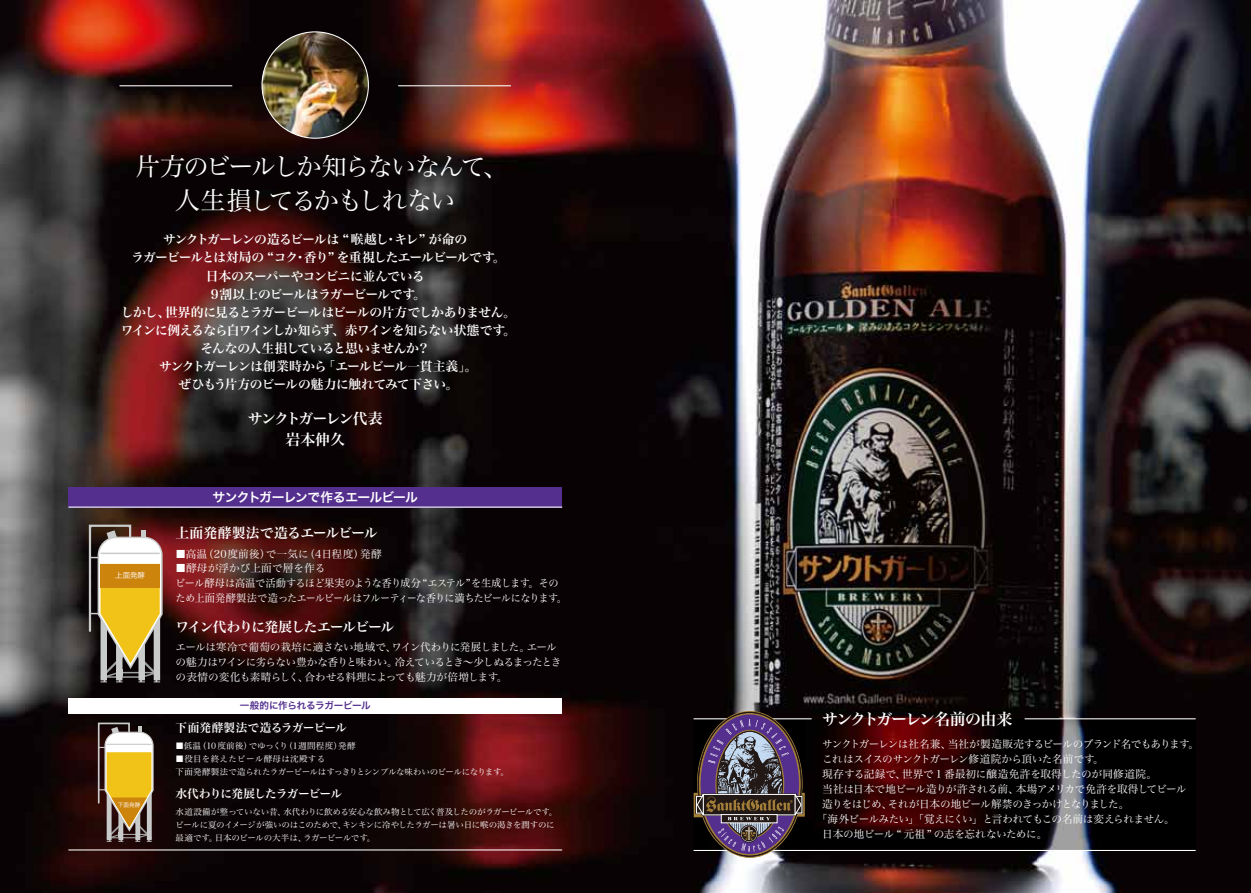
<style>
.page{position:relative;width:1251px;height:893px;background:#fff}
.page>*{position:absolute;margin:0;border:0;box-sizing:border-box;transform-origin:0 0}
.t1{font:25.5px/34px "Hira Min Pro N W3";letter-spacing:-.095em;color:#fff;text-align:center}
.t2{font:15.9px "Hira Min Pro N W6";letter-spacing:-.09em;color:#fff}
.t3{font:14.85px/21.3px "Hira Min Pro N W6";letter-spacing:-.085em;color:#fff;text-align:center}
.t4{font:13.8px "Hira Min Pro N W6";letter-spacing:-.085em;color:#fff}
.t5{font:13.8px "Hira Min Pro N W6";letter-spacing:-.02em;color:#fff}
.t6{font:12.75px/18.1px "Hira Min Pro N W6";letter-spacing:-.06em;color:#fff;text-align:center}
.t7{font:12.75px "Hira Kaku Pro N W6";letter-spacing:-.05em;color:#fff}
.t8{font:11.7px "Hira Min Pro N W6";letter-spacing:-.02em;color:#fff}
.t9{font:11.7px "Hira Min Pro N W6";letter-spacing:-.06em;color:#fff}
.t10{font:10.65px/14.9px "Hira Min Pro N W3";letter-spacing:-.045em;color:#fff}
.t11{font:10.65px "Hira Min Pro N W3";letter-spacing:-.065em;color:#fff}
.t12{font:10.65px "Hira Min Pro N W3";color:#fff}
.t13{font:10.65px "Hira Min Pro N W3";letter-spacing:-.07em;color:#fff}
.t14{font:10.65px "Hira Min Pro N W3";letter-spacing:.025em;color:#fff}
.t15{font:9.6px "Hira Kaku Pro N W6";letter-spacing:-.025em;color:#542f8e}
.t16{font:8.55px/12.8px "Hira Min Pro N W3";letter-spacing:-.025em;color:#fff}
.t17{font:8.55px "Hira Min Pro N W3";letter-spacing:.035em;color:#fff}
.t18{font:7.5px "Hira Kaku Pro N W3";color:#fff}
.t19{font:5.55px "Hira Kaku Pro N W3";color:#fff}
</style>
<div class="page">
<img style="left:0;top:0;width:1250px;height:893px">
<img style="left:804px;top:719px;width:391px;height:131px">
<hr style="left:693px;top:718px;width:118px;height:1px;background:#fff">
<hr style="left:693px;top:850px;width:502px;height:1px;background:#fff">
<hr style="left:1024px;top:718px;width:171px;height:1px;background:#fff">
<svg style="left:693px;top:711px;width:111px;height:147px;background:#514356"></svg>
<img style="left:262px;top:32px;width:106px;height:106px;border-radius:53px">
<hr style="left:119px;top:85px;width:113px;height:1px;background:#fff">
<hr style="left:398px;top:85px;width:113px;height:1px;background:#fff">
<svg style="left:89px;top:525px;width:74px;height:157px;background:#a5925f"></svg>
<hr style="left:100px;top:553px;width:60px;height:1px;background:#c9caca">
<div style="left:100px;top:564px;width:60px;height:23px;background:#cd840d"></div>
<svg style="left:98px;top:723px;width:56px;height:119px;background:#ac9254"></svg>
<hr style="left:107px;top:744px;width:44px;height:1px;background:#c9caca">
<div style="left:68px;top:487px;width:494px;height:20px;background:#542f8e"></div>
<hr style="left:68px;top:507px;width:494px;height:1px;background:#fff">
<hr style="left:68px;top:849px;width:494px;height:1px;background:#fff">
<div style="left:68px;top:698px;width:494px;height:15px;background:#fff"></div>
<h1 class="t1" style="left:135px;top:147px;width:374px">片方のビールしか知らないなんて、人生損してるかもしれない</h1>
<p class="t6" style="left:121px;top:230px;width:397px">サンクトガーレンの造るビールは “ 喉越し・キレ” が命の<br>ラガービールとは対局の “コク・香り” を重視したエールビールです。<br>日本のスーパーやコンビニに並んでいる<br>9割以上のビールはラガービールです。<br>しかし、世界的に見るとラガービールはビールの片方でしかありません。ワインに例えるなら白ワインしか知らず、赤ワインを知らない状態です。そんなの人生損していると思いませんか？<br>サンクトガーレンは創業時から「エールビール一貫主義」。<br>ぜひもう片方のビールの魅力に触れてみて下さい。</p>
<h3 class="t3" style="left:248px;top:406px;width:136px">サンクトガーレン代表岩本伸久</h3>
<p class="t7" style="left:212px;top:485px;width:207px">サンクトガーレンで作るエールビール</p>
<p class="t18" style="left:115px;top:569px;width:31px">上面発酵</p>
<p class="t19" style="left:118px;top:800px;width:24px">下面発酵</p>
<p class="t5" style="left:176px;top:521px;width:203px">上面発酵製法で造るエールビール</p>
<p class="t14" style="left:176px;top:544px;width:208px">■高温（20度前後）で一気に（4日程度）発酵</p>
<p class="t10" style="left:176px;top:560px;width:393px">■酵母が浮かび上面で層を作る<br>ビール酵母は高温で活動するほど果実のような香り成分 “エステル”を生成します。そのため上面発酵製法で造ったエールビールはフルーティーな香りに満ちたビールになります。</p>
<p class="t4" style="left:176px;top:614px;width:220px">ワイン代わりに発展したエールビール</p>
<p class="t10" style="left:176px;top:639px;width:387px">エールは寒冷で葡萄の栽培に適さない地域で、ワイン代わりに発展しました。エールの魅力はワインに劣らない豊かな香りと味わい。冷えているとき～少しぬるまったときの表情の変化も素晴らしく、合わせる料理によっても魅力が倍増します。</p>
<p class="t15" style="left:240px;top:696px;width:132px">一般的に作られるラガービール</p>
<p class="t17" style="left:176px;top:739px;width:181px">■低温（10度前後）でゆっくり（1週間程度）発酵</p>
<p class="t16" style="left:176px;top:752px;width:335px">■役目を終えたビール酵母は沈殿する<br>下面発酵製法で造られたラガービールはすっきりとシンプルな味わいのビールになります。</p>
<p class="t8" style="left:176px;top:717px;width:173px">下面発酵製法で造るラガービール</p>
<p class="t9" style="left:176px;top:783px;width:168px">水代わりに発展したラガービール</p>
<p class="t16" style="left:176px;top:805px;width:383px">水道設備が整っていない昔、水代わりに飲める安心な飲み物として広く普及したのがラガービールです。ビールに夏のイメージが強いのはこのためで、キンキンに冷やしたラガーは暑い日に喉の渇きを潤すのに最適です。日本のビールの大半は、ラガービールです。</p>
<h2 class="t2" style="left:822px;top:705px;width:191px">サンクトガーレン名前の由来</h2>
<p class="t11" style="left:822px;top:735px;width:378px">サンクトガーレンは社名兼、当社が製造販売するビールのブランド名でもあります。</p>
<p class="t10" style="left:822px;top:751px;width:283px">これはスイスのサンクトガーレン修道院から頂いた名前です。</p>
<p class="t12" style="left:822px;top:765px;width:336px">現存する記録で、世界で 1 番最初に醸造免許を取得したのが同修道院。</p>
<p class="t10" style="left:822px;top:780px;width:365px">当社は日本で地ビール造りが許される前、本場アメリカで免許を取得してビール</p>
<p class="t13" style="left:822px;top:795px;width:308px">造りをはじめ、それが日本の地ビール解禁のきっかけとなりました。</p>
<p class="t10" style="left:816px;top:810px;width:359px">「海外ビールみたい」「覚えにくい」と言われてもこの名前は変えられません。</p>
<p class="t10" style="left:822px;top:825px;width:226px">日本の地ビール “ 元祖” の志を忘れないために。</p>
</div>
